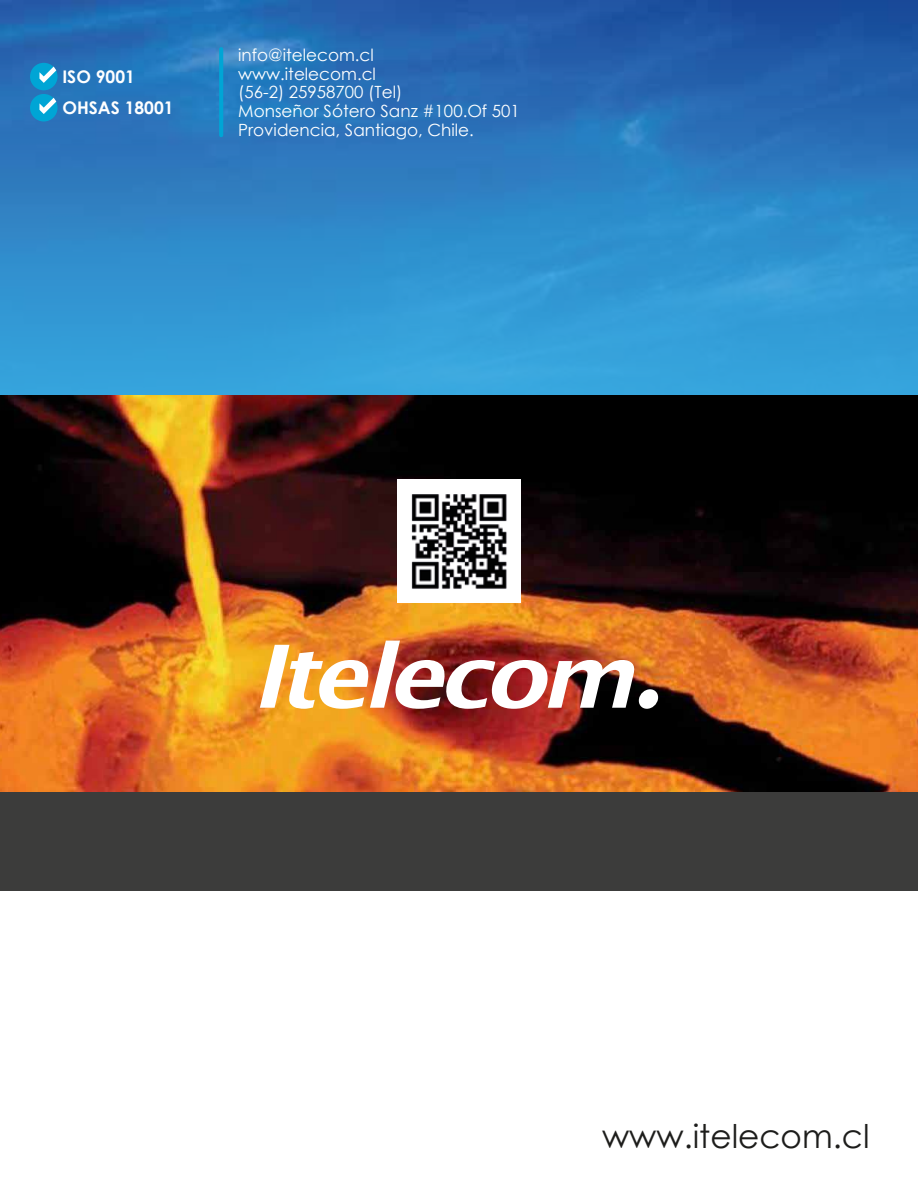
<style>
.page{position:relative;width:918px;height:1188px;background:#fff}
.page>*{position:absolute;margin:0;border:0;box-sizing:border-box;transform-origin:0 0}
.t1{font:32.7px "Century Gothic";color:#1d1d1b}
.t2{font:700 17.4px/31.2px "Century Gothic";color:#fff}
.t3{font:16.8px/18.8px "Century Gothic";color:#fff}
</style>
<div class="page">
<div style="left:0;top:792px;width:918px;height:99px;background:#3c3c3b"></div>
<img style="left:0;top:396px;width:918px;height:396px">
<svg style="left:0;top:0;width:918px;height:396px;background:#2d82c4"></svg>
<hr style="left:219px;top:49px;width:4px;height:86px;background:#00a5d5">
<div style="left:30px;top:63px;width:28px;height:27px;background:#00a5d5;border-radius:50%"></div>
<svg style="left:39px;top:67px;width:17px;height:16px"></svg>
<div style="left:30px;top:94px;width:28px;height:28px;background:#00a5d5;border-radius:50%"></div>
<svg style="left:39px;top:98px;width:17px;height:16px"></svg>
<img style="left:260px;top:641px;width:399px;height:68px">
<img style="left:397px;top:479px;width:124px;height:124px">
<p class="t2" style="left:62px;top:61px;width:113px">ISO 9001<br>OHSAS 18001</p>
<p class="t3" style="left:238px;top:45px;width:283px">info@itelecom.cl<br>www.itelecom.cl<br>(56-2) 25958700 (Tel)<br>Monseñor Sótero Sanz #100.Of 501<br>Providencia, Santiago, Chile.</p>
<h1 class="t1" style="left:602px;top:1117px;width:269px">www.itelecom.cl</h1>
</div>
